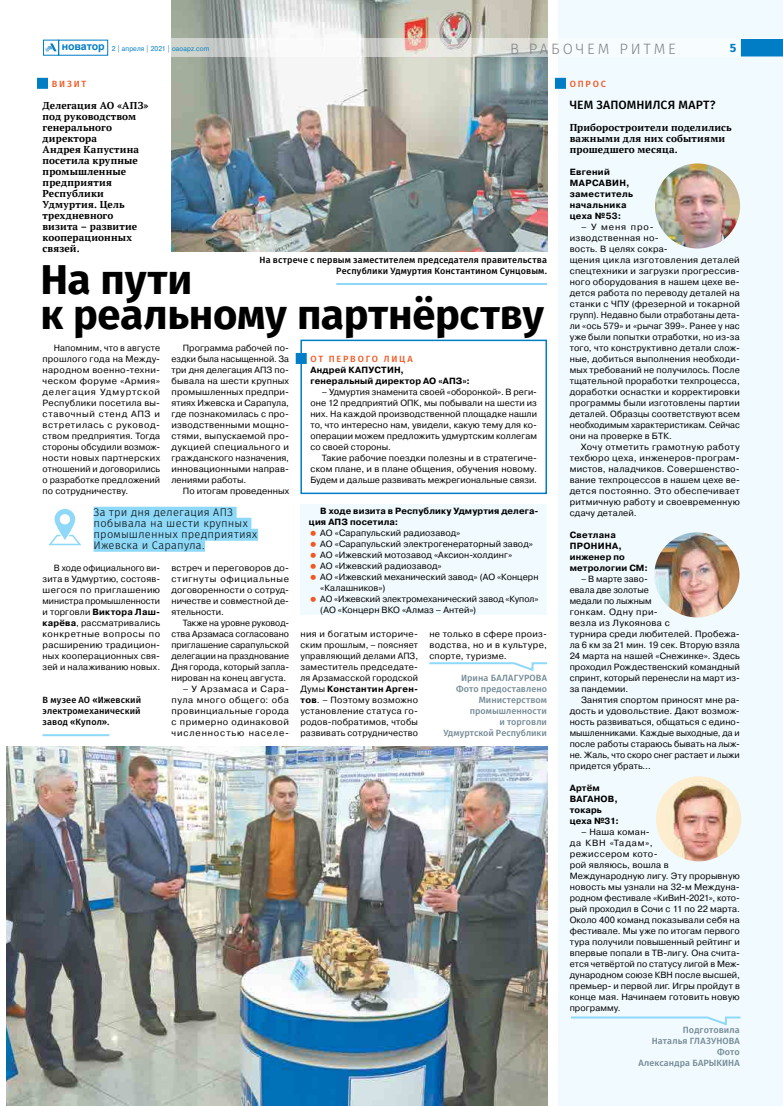
<style>
.page{position:relative;width:783px;height:1106px;background:#fff}
.page>*{position:absolute;margin:0;border:0;box-sizing:border-box;transform-origin:0 0}
.t1{font:700 41.6px/34.3px "Fira Sans OT";letter-spacing:-.005em;color:#000}
.t2{font:15px "Fira Sans OT Light";color:#808285}
.t3{font:12px "Fira Sans OT Medium";color:#000}
.t4{font:700 12px "Fira Sans OT";color:#007dc5}
.t5{font:11px/11px "Fira Sans OT Light";letter-spacing:.02em;color:#000}
.t6{font:700 10px/11px "PT Serif";letter-spacing:.015em;color:#000}
.t7{font:9px/11px "Pragmatica";letter-spacing:.015em;color:#000;text-align:justify}
.t8{font:700 9px/11px "Pragmatica";letter-spacing:.02em;color:#000}
.t9{font:9px/11px "Fira Sans OT Medium";letter-spacing:.015em;color:#000;text-align:right}
.t10{font:9px/11px "Fira Sans OT Medium";letter-spacing:.01em;color:#748a96;text-align:right}
.t11{font:9px "Fira Sans OT Medium";color:#f15822}
.t12{font:7px "Pragmatica";letter-spacing:.01em;color:#007dc5;scale:.93 1}
.s1{font-family:"Arial";font-weight:700;font-size:10.6px}
.s2{font-size:41.2px}
.s3{font-weight:700}
</style>
<div class="page">
<div style="left:558px;top:0;width:224px;height:1106px;background:#f1fafe"></div>
<svg style="left:555px;top:78px;width:11px;height:11px"></svg>
<img style="left:654px;top:163px;width:86px;height:85px;border-radius:43px">
<img style="left:654px;top:532px;width:85px;height:85px;border-radius:43px">
<img style="left:656px;top:776px;width:85px;height:85px;border-radius:43px">
<svg style="left:37px;top:78px;width:11px;height:11px"></svg>
<svg style="left:295px;top:353px;width:12px;height:11px"></svg>
<div style="left:300px;top:339px;width:247px;height:155px;border:2px solid #007dc5"></div>
<div style="left:300px;top:504px;width:247px;height:111px;background:#f1fafe"></div>
<img style="left:6px;top:747px;width:541px;height:359px">
<img style="left:171px;top:0;width:376px;height:252px">
<hr style="left:336px;top:283px;width:211px;height:2px;background:#8ed8f8">
<hr style="left:43px;top:734px;width:66px;height:2px;background:#8ed8f8">
<svg style="left:48px;top:509px;width:33px;height:36px"></svg>
<div style="left:94px;top:507px;width:142px;height:12px;background:#8ed8f8"></div>
<div style="left:94px;top:518px;width:157px;height:12px;background:#8ed8f8"></div>
<div style="left:94px;top:529px;width:164px;height:12px;background:#8ed8f8"></div>
<div style="left:94px;top:540px;width:111px;height:12px;background:#8ed8f8"></div>
<svg style="left:429px;top:662px;width:118px;height:9px"></svg>
<svg style="left:571px;top:1016px;width:170px;height:10px"></svg>
<svg style="left:43px;top:38px;width:739px;height:19px"></svg>
<div style="left:43px;top:40px;width:16px;height:16px;border:1px solid #007dc5"></div>
<svg style="left:45px;top:44px;width:12px;height:7px"></svg>
<svg style="left:740px;top:39px;width:42px;height:17px"></svg>
<p class="t12" style="left:62px;top:44px;width:160px"><span class="s1">новатор</span> 2 | апреля | 2021 | oaoapz.com</p>
<h2 class="t2" style="left:510px;top:38px;width:167px">в рабочем ритме</h2>
<h3 class="t4" style="left:729px;top:39px;width:8px">5</h3>
<p class="t11" style="left:52px;top:77px;width:8px">визи</p>
<p class="t11" style="left:82px;top:77px;width:6px">т</p>
<p class="t6" style="left:43px;top:99px;width:107px">Делегация АО «АПЗ» под руководством генерального директора<br>Андрея Капустина посетила крупные промышленные предприятия<br>Республики<br>Удмуртия. Цель трехдневного визита – развитие кооперационных связей.</p>
<p class="t9" style="left:259px;top:255px;width:289px">На встрече с первым заместителем председателя правительства<br>Республики Удмуртия Константином Сунцовым.</p>
<h1 class="t1" style="left:40px;top:265px;width:505px">На пути<br>к реальному партнёр<span class="s2">ству</span></h1>
<p class="t7" style="left:43px;top:342px;width:119px;text-indent:11px">Напомним, что в августе прошлого года на Между&shy;народном военно-техни&shy;ческом форуме «Армия» делегация Удмуртской Республики посетила вы&shy;ставочный стенд АПЗ и встретилась с руковод&shy;ством предприятия. Тогда стороны обсудили возмож&shy;ности новых партнерских отношений и договорились о разработке предложений по сотрудничеству.</p>
<p class="t7" style="left:171px;top:342px;width:119px;text-indent:11px">Программа рабочей по&shy;ездки была насыщенной. За три дня делегация АПЗ по&shy;бывала на шести крупных промышленных предпри&shy;ятиях Ижевска и Сарапула, где познакомилась с про&shy;изводственными мощно&shy;стями, выпускаемой про&shy;дукцией специального и гражданского назначения, инновационными направ&shy;лениями работы.</p>
<p class="t7" style="left:183px;top:485px;width:108px">По итогам проведенных</p>
<p class="t5" style="left:94px;top:507px;width:165px">За три дня делегация АПЗ побывала на шести крупных промышленных предприятиях<br>Ижевска и Сарапула.</p>
<p class="t7" style="left:43px;top:562px;width:119px;text-indent:11px">В ходе официального ви&shy;зита в Удмуртию, состояв&shy;шегося по приглашению министра промышленности и торговли <span class="s3">Виктора Лаш&shy;карёва</span>, рассматривались конкретные вопросы по расширению традицион&shy;ных кооперационных свя&shy;зей и налаживанию новых.</p>
<p class="t9" style="left:43px;top:695px;width:100px;text-align:justify">В музее АО «Ижевский электромеханический завод «Купол».</p>
<p class="t7" style="left:171px;top:562px;width:119px">встреч и переговоров до&shy;стигнуты официальные договоренности о сотруд&shy;ничестве и совместной де&shy;ятельности.</p>
<p class="t7" style="left:171px;top:617px;width:119px;text-indent:11px">Также на уровне руковод&shy;ства Арзамаса согласовано приглашение сарапульской делегации на празднование Дня города, который запла&shy;нирован на конец августа.</p>
<p class="t7" style="left:171px;top:683px;width:119px;text-indent:11px">– У Арзамаса и Сара&shy;пула много общего: оба провинциальные города с примерно одинаковой численностью населе-</p>
<p class="t11" style="left:310px;top:352px;width:103px">От перв ого лица</p>
<p class="t8" style="left:310px;top:364px;width:53px">Андрей Капусти</p>
<p class="t8" style="left:310px;top:364px;width:161px;text-indent:84px">н,<br>генеральный директор АО «АПЗ»:</p>
<p class="t7" style="left:310px;top:386px;width:228px;text-indent:11px">– Удмуртия знаменита своей «оборонкой». В реги&shy;оне 12 предприятий ОПК, мы побывали на шести из них. На каждой производственной площадке нашли то, что интересно нам, увидели, какую тему для ко&shy;операции можем предложить удмуртским коллегам со своей стороны.</p>
<p class="t7" style="left:310px;top:452px;width:228px;text-indent:11px">Такие рабочие поездки полезны и в стратегиче&shy;ском плане, и в плане общения, обучения новому.<br>Будем и дальше развивать межрегиональные связи.</p>
<p class="t8" style="left:309px;top:505px;width:231px;text-indent:11px">В ходе визита в Республику Удмуртия делега&shy;ция АПЗ посетила:</p>
<p class="t7" style="left:320px;top:527px;width:220px;text-align:left">АО «Сарапульский радиозавод»<br>АО «Сарапульский электрогенераторный завод» АО «Ижевский мотозавод «Аксион-холдинг»<br>АО «Ижевский радиозавод»<br>АО «Ижевский механический завод» (АО «Концерн «Калашников»)<br>АО «Ижевский электромеханический завод «Купол» (АО «Концерн ВКО «Алмаз – Антей»)</p>
<p class="t7" style="left:300px;top:628px;width:119px">ния и богатым историче&shy;ским прошлым, – поясняет управляющий делами АПЗ, заместитель председате&shy;ля Арзамасской городской Думы <span class="s3">Константин Арген&shy;тов</span>. – Поэтому возможно установление статуса го&shy;родов-побратимов, чтобы развивать сотрудничество</p>
<p class="t7" style="left:429px;top:628px;width:119px">не только в сфере произ&shy;водства, но и в культуре, спорте, туризме.</p>
<p class="t10" style="left:443px;top:673px;width:105px">Ирина БАЛАГУРОВА<br>Фото предоставлено<br>Министерством промышленности<br>и торговли<br>Удмуртской Республики</p>
<p class="t11" style="left:569px;top:77px;width:8px">Опр</p>
<p class="t11" style="left:592px;top:77px;width:15px">ос</p>
<h3 class="t3" style="left:569px;top:96px;width:35px">Чем зап</h3>
<h3 class="t3" style="left:618px;top:96px;width:99px">омнился март?</h3>
<p class="t6" style="left:569px;top:121px;width:163px">Приборостроители поделились важными для них событиями прошедшего месяца.</p>
<p class="t8" style="left:569px;top:166px;width:42px">Евгений<br>Марсави</p>
<p class="t8" style="left:569px;top:177px;width:65px;text-indent:50px">н, заместитель начальника цеха №53:</p>
<p class="t7" style="left:569px;top:221px;width:172px;text-align:left;text-indent:11px">– У меня про-<br>изводственная но-<br>вость. В целях сокра-<br>щения цикла изготовления деталей спецтехники и загрузки прогрессив&shy;ного оборудования в нашем цехе ве&shy;дется работа по переводу деталей на станки с ЧПУ (фрезерной и токарной групп). Недавно были отработаны дета&shy;ли «ось 579» и «рычаг 399». Ранее у нас уже были попытки отработки, но из-за того, что конструктивно детали слож&shy;ные, добиться выполнения необходи&shy;мых требований не получилось. После тщательной проработки техпроцесса, доработки оснастки и корректировки программы были изготовлены партии деталей. Образцы соответствуют всем необходимым характеристикам. Сейчас они на проверке в БТК.</p>
<p class="t7" style="left:569px;top:441px;width:172px;text-indent:11px">Хочу отметить грамотную работу техбюро цеха, инженеров-програм&shy;мистов, наладчиков. Совершенство&shy;вание техпроцессов в нашем цехе ве&shy;дется постоянно. Это обеспечивает ритмичную работу и своевременную сдачу деталей.</p>
<p class="t8" style="left:569px;top:529px;width:80px">Светлана<br>Пронина, инженер по метрологии СМ:</p>
<p class="t7" style="left:569px;top:573px;width:172px;text-align:left;text-indent:11px">– В марте заво-<br>евала две золотые<br>медали по лыжным<br>гонкам. Одну при-<br>везла из Лукоянова с<br>турнира среди любителей. Пробежа&shy;ла 6 км за 21 мин. 19 сек. Вторую взяла<br>24 марта на нашей «Снежинке». Здесь проходил Рождественский командный спринт, который перенесли на март из&shy;за пандемии.</p>
<p class="t7" style="left:569px;top:694px;width:172px;text-indent:11px">Занятия спортом приносят мне ра&shy;дость и удовольствие. Дают возмож&shy;ность развиваться, общаться с едино&shy;мышленниками. Каждые выходные, да и после работы стараюсь бывать на лыж&shy;не. Жаль, что скоро снег растает и лыжи придется убрать…</p>
<p class="t8" style="left:569px;top:782px;width:32px">Артём<br>Вага</p>
<p class="t8" style="left:569px;top:793px;width:51px;text-indent:24px">нов, токарь цеха №31:</p>
<p class="t7" style="left:569px;top:826px;width:172px;text-align:left;text-indent:11px">– Наша коман-<br>да КВН «Тадам»,<br>режиссером кото-<br>рой являюсь, вошла в<br>Международную лигу. Эту прорывную новость мы узнали на 32-м Междуна&shy;родном фестивале «КиВиН-2021», кото&shy;рый проходил в Сочи с 11 по 22 марта.<br>Около 400 команд показывали себя на фестивале. Мы уже по итогам первого тура получили повышенный рейтинг и впервые попали в ТВ-лигу. Она счита&shy;ется четвёртой по статусу лигой в Меж&shy;дународном союзе КВН после высшей, премьер- и первой лиг. Игры пройдут в конце мая. Начинаем готовить новую программу.</p>
<p class="t10" style="left:638px;top:1025px;width:103px">Подготовила<br>Наталья ГЛАЗУНОВА<br>Фото<br>Александра БАРЫКИНА</p>
</div>
